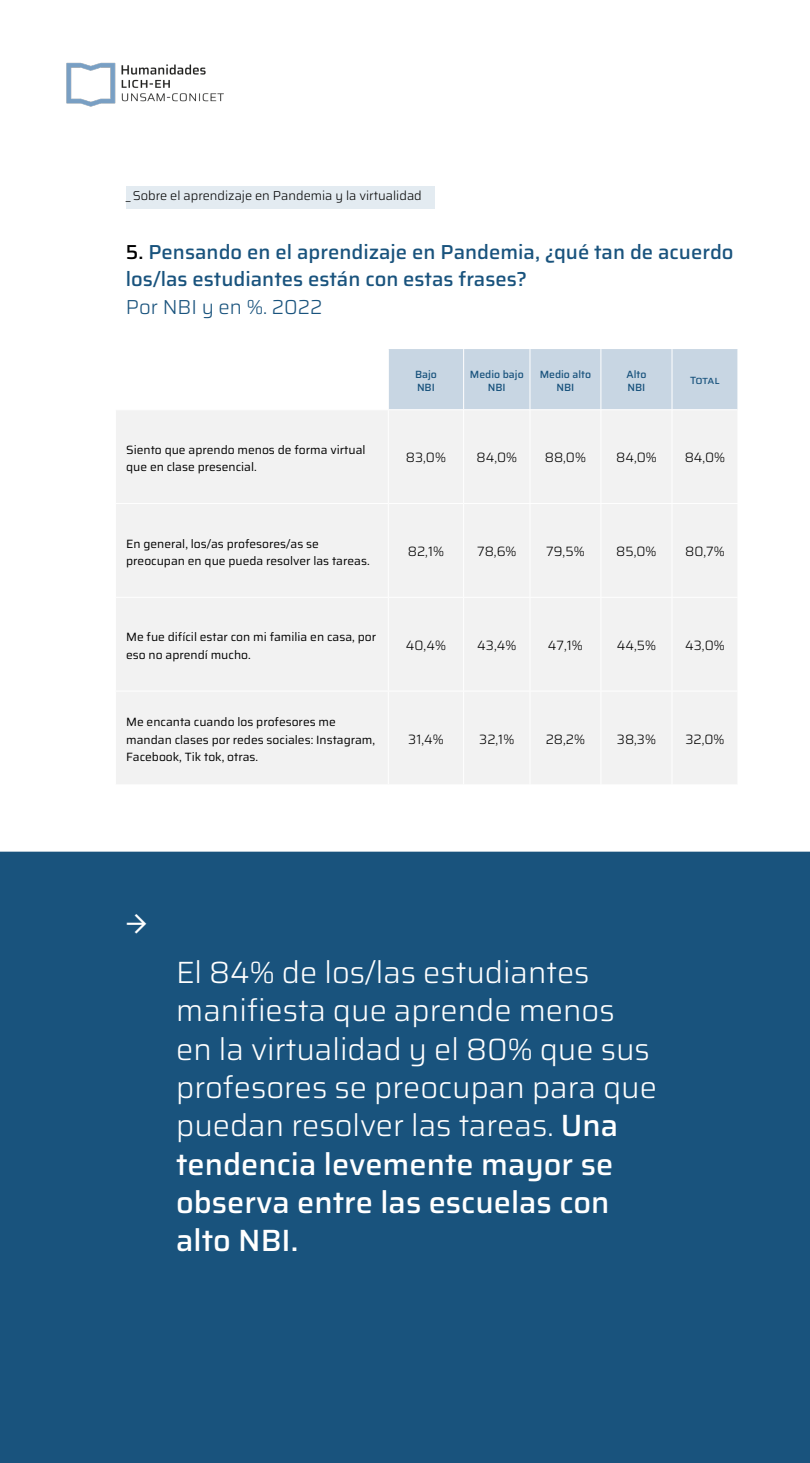
<style>
.page{position:relative;width:810px;height:1463px;background:#fff}
.page>*{position:absolute;margin:0;border:0;box-sizing:border-box;transform-origin:0 0}
.t1{font:300 30.75px/38.2px "Saira UNSAM";color:#fff}
.t2{font:500 20.25px/27.8px "Saira UNSAM";color:#19537d}
.t3{font:300 20.25px "Saira UNSAM";color:#19537d}
.t4{font:500 20.25px "Saira UNSAM";color:#fff}
.t5{font:300 13.5px "Saira UNSAM";color:#000}
.t6{font:300 12.75px "Saira UNSAM";color:#000}
.t7{font:12px/17.2px "Saira UNSAM";color:#000}
.t8{font:500 10.5px/12.6px "Saira UNSAM";color:#19537d}
.t9{font:10.5px "Saira UNSAM Medium SC";letter-spacing:-.055em;color:#19537d}
.s1{color:#000}
.s2{font-weight:500}
</style>
<div class="page">
<img style="left:66px;top:62px;width:158px;height:45px">
<div style="left:0;top:851px;width:810px;height:611px;background:#19537d"></div>
<div style="left:389px;top:349px;width:349px;height:60px;background:#c8d6e3"></div>
<div style="left:116px;top:411px;width:621px;height:373px;background:#f2f2f2"></div>
<hr style="left:463px;top:349px;width:1px;height:60px;background:#fff">
<hr style="left:530px;top:349px;width:1px;height:60px;background:#fff">
<hr style="left:601px;top:349px;width:1px;height:60px;background:#fff">
<hr style="left:672px;top:349px;width:1px;height:60px;background:#fff">
<hr style="left:388px;top:503px;width:76px;height:1px;background:#fff">
<hr style="left:464px;top:503px;width:66px;height:1px;background:#fff">
<hr style="left:530px;top:503px;width:71px;height:1px;background:#fff">
<hr style="left:601px;top:503px;width:71px;height:1px;background:#fff">
<hr style="left:672px;top:503px;width:66px;height:1px;background:#fff">
<hr style="left:115px;top:597px;width:273px;height:1px;background:#fff">
<hr style="left:388px;top:597px;width:76px;height:1px;background:#fff">
<hr style="left:464px;top:597px;width:66px;height:1px;background:#fff">
<hr style="left:530px;top:597px;width:71px;height:1px;background:#fff">
<hr style="left:601px;top:597px;width:71px;height:1px;background:#fff">
<hr style="left:672px;top:597px;width:66px;height:1px;background:#fff">
<hr style="left:388px;top:410px;width:1px;height:93px;background:#fff">
<hr style="left:388px;top:690px;width:76px;height:1px;background:#fff">
<hr style="left:463px;top:410px;width:1px;height:93px;background:#fff">
<hr style="left:530px;top:410px;width:1px;height:93px;background:#fff">
<hr style="left:601px;top:410px;width:1px;height:93px;background:#fff">
<hr style="left:672px;top:410px;width:1px;height:93px;background:#fff">
<hr style="left:463px;top:504px;width:1px;height:93px;background:#fff">
<hr style="left:530px;top:504px;width:1px;height:93px;background:#fff">
<hr style="left:601px;top:504px;width:1px;height:93px;background:#fff">
<hr style="left:672px;top:504px;width:1px;height:93px;background:#fff">
<hr style="left:463px;top:597px;width:1px;height:93px;background:#fff">
<hr style="left:530px;top:597px;width:1px;height:93px;background:#fff">
<hr style="left:601px;top:597px;width:1px;height:93px;background:#fff">
<hr style="left:672px;top:597px;width:1px;height:93px;background:#fff">
<hr style="left:464px;top:690px;width:66px;height:1px;background:#fff">
<hr style="left:463px;top:691px;width:1px;height:93px;background:#fff">
<hr style="left:530px;top:690px;width:71px;height:1px;background:#fff">
<hr style="left:530px;top:691px;width:1px;height:93px;background:#fff">
<hr style="left:601px;top:690px;width:71px;height:1px;background:#fff">
<hr style="left:601px;top:691px;width:1px;height:93px;background:#fff">
<hr style="left:672px;top:690px;width:66px;height:1px;background:#fff">
<hr style="left:672px;top:691px;width:1px;height:93px;background:#fff">
<hr style="left:115px;top:503px;width:273px;height:1px;background:#fff">
<hr style="left:388px;top:504px;width:1px;height:93px;background:#fff">
<hr style="left:388px;top:597px;width:1px;height:93px;background:#fff">
<hr style="left:115px;top:690px;width:273px;height:1px;background:#fff">
<hr style="left:388px;top:691px;width:1px;height:93px;background:#fff">
<div style="left:126px;top:186px;width:309px;height:22px;background:#e3ebf1"></div>
<p class="t6" style="left:126px;top:185px;width:297px">_ Sobre el aprendizaje en Pandemia y la virtualidad</p>
<h2 class="t2" style="left:126px;top:237px;width:609px"><span class="s1">5.</span> Pensando en el aprendizaje en Pandemia, ¿qué tan de acuerdo los/las estudiantes están con estas frases?</h2>
<h2 class="t3" style="left:126px;top:290px;width:198px">Por NBI y en %. 2022</h2>
<p class="t8" style="left:415px;top:368px;width:23px">Bajo<br>NBI</p>
<p class="t8" style="left:470px;top:368px;width:55px;text-align:center">Medio bajo<br>NBI</p>
<p class="t8" style="left:540px;top:368px;width:53px;text-align:center">Medio alto<br>NBI</p>
<p class="t8" style="left:627px;top:368px;width:21px">Alto<br>NBI</p>
<p class="t9" style="left:690px;top:374px;width:31px">Total</p>
<p class="t7" style="left:126px;top:440px;width:241px">Siento que aprendo menos de forma virtual que en clase presencial.</p>
<p class="t5" style="left:406px;top:446px;width:42px">83,0%</p>
<p class="t5" style="left:476px;top:446px;width:42px">84,0%</p>
<p class="t5" style="left:545px;top:446px;width:43px">88,0%</p>
<p class="t5" style="left:616px;top:446px;width:42px">84,0%</p>
<p class="t5" style="left:685px;top:446px;width:42px">84,0%</p>
<p class="t7" style="left:126px;top:534px;width:245px">En general, los/as profesores/as se preocupan en que pueda resolver las tareas.</p>
<p class="t5" style="left:408px;top:540px;width:38px">82,1%</p>
<p class="t5" style="left:477px;top:540px;width:41px">78,6%</p>
<p class="t5" style="left:546px;top:540px;width:40px">79,5%</p>
<p class="t5" style="left:616px;top:540px;width:42px">85,0%</p>
<p class="t5" style="left:685px;top:540px;width:41px">80,7%</p>
<p class="t7" style="left:126px;top:628px;width:251px">Me fue difícil estar con mi familia en casa, por eso no aprendí mucho.</p>
<p class="t5" style="left:406px;top:634px;width:42px">40,4%</p>
<p class="t5" style="left:477px;top:634px;width:41px">43,4%</p>
<p class="t5" style="left:548px;top:634px;width:36px">47,1%</p>
<p class="t5" style="left:617px;top:634px;width:41px">44,5%</p>
<p class="t5" style="left:685px;top:634px;width:41px">43,0%</p>
<p class="t7" style="left:126px;top:713px;width:251px">Me encanta cuando los profesores me mandan clases por redes sociales: Instagram,<br>Facebook, Tik tok, otras.</p>
<p class="t5" style="left:408px;top:728px;width:37px">31,4%</p>
<p class="t5" style="left:479px;top:728px;width:36px">32,1%</p>
<p class="t5" style="left:546px;top:728px;width:41px">28,2%</p>
<p class="t5" style="left:617px;top:728px;width:41px">38,3%</p>
<p class="t5" style="left:685px;top:728px;width:41px">32,0%</p>
<h2 class="t4" style="left:126px;top:906px;width:23px">→</h2>
<h1 class="t1" style="left:176px;top:952px;width:482px">El 84% de los/las estudiantes manifiesta que aprende menos en la virtualidad y el 80% que sus profesores se preocupan para que puedan resolver las tareas. <span class="s2">Una tendencia levemente mayor se observa entre las escuelas con alto NBI.</span></h1>
</div>
